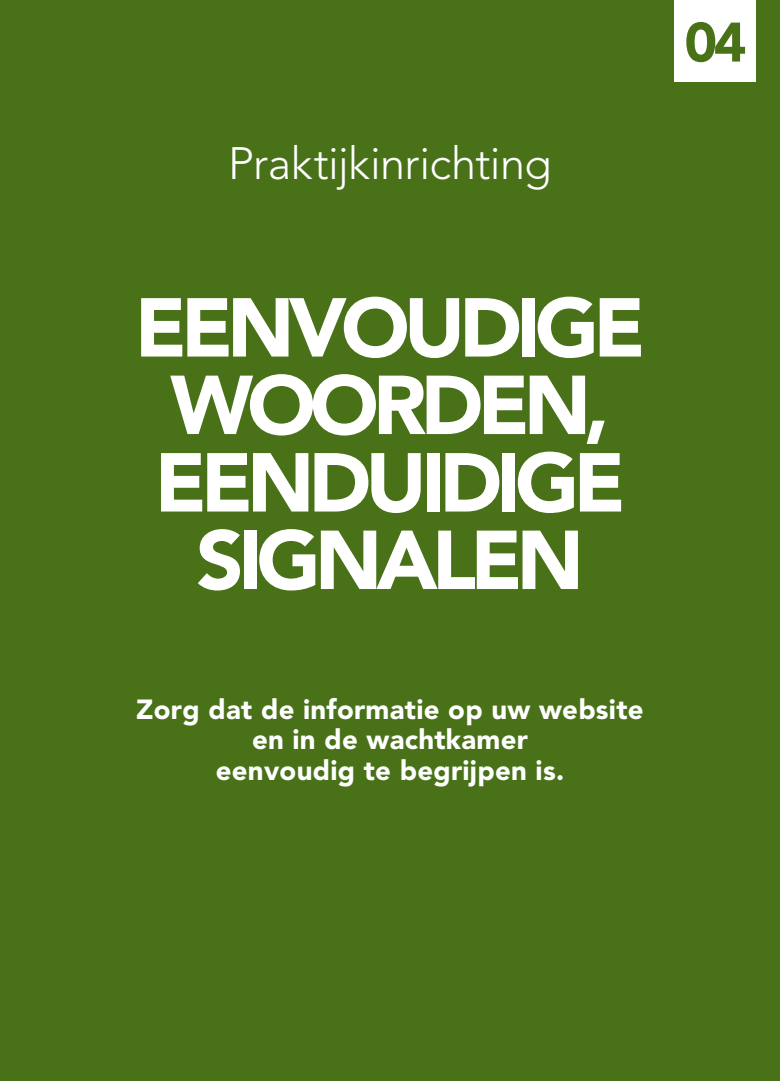
<style>
.page{position:relative;width:780px;height:1081px;background:#487118}
.page>*{position:absolute;margin:0;border:0;box-sizing:border-box;transform-origin:0 0}
.t1{font:900 82.5px/77.5px "Avenir LT Std";letter-spacing:-.07em;color:#fff;text-align:center}
.t2{font:900 55px "Avenir LT Std";color:#487118}
.t3{font:300 45px "Avenir LT Std";letter-spacing:-.01em;color:#fff}
.t4{font:900 27.5px/30px "Avenir LT Std";letter-spacing:.01em;color:#fff;text-align:center}
</style>
<div class="page">
<div style="left:674px;top:0;width:82px;height:81px;background:#fff"></div>
<h3 class="t3" style="left:228px;top:137px;width:325px">Praktijkinrichting</h3>
<h1 class="t1" style="left:135px;top:289px;width:512px">Eenvou dige woorden, eenduidige signalen</h1>
<p class="t4" style="left:136px;top:695px;width:509px">Zorg dat de informatie op uw website en in de wachtkamer<br>eenvoudig te begrijpen is.</p>
<h2 class="t2" style="left:684px;top:9px;width:63px">04</h2>
</div>
